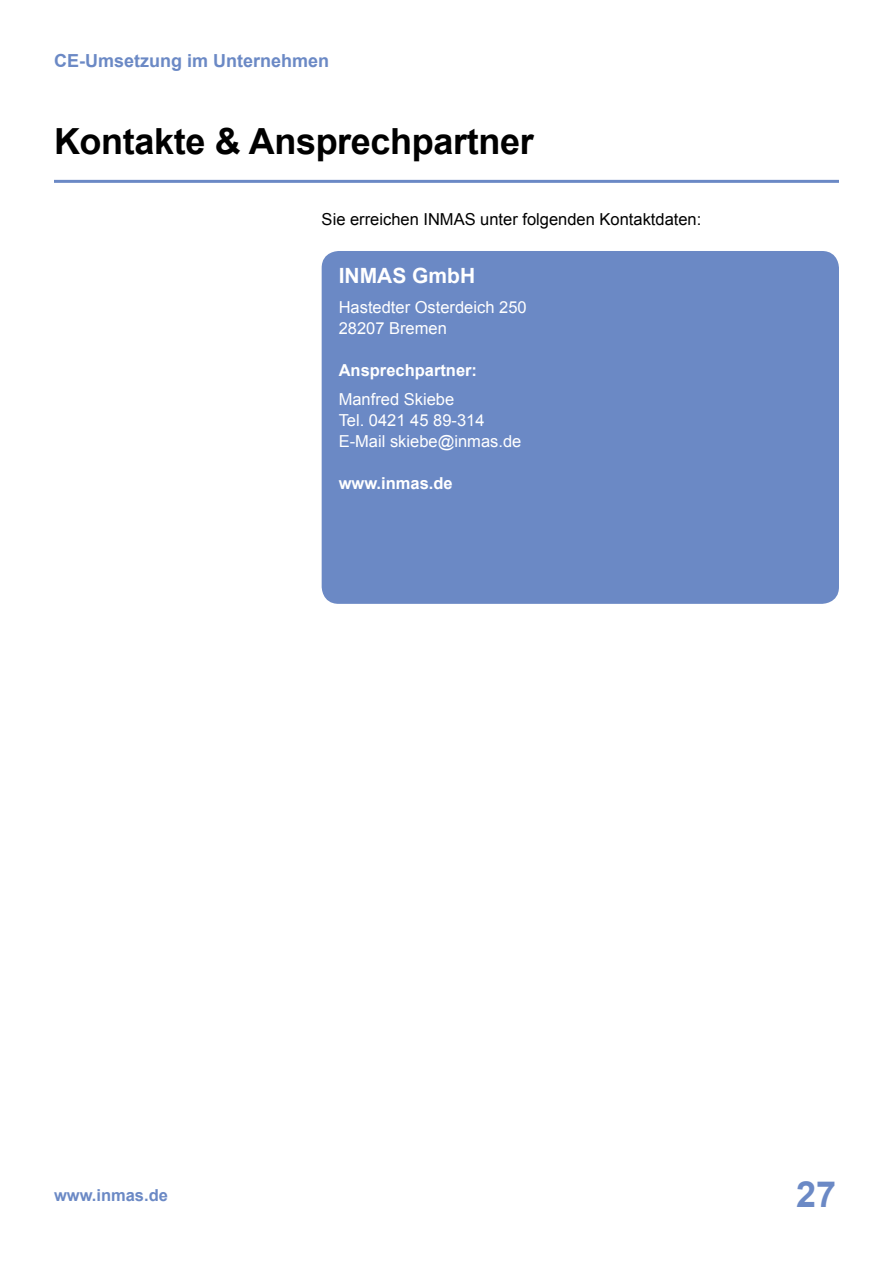
<style>
.page{position:relative;width:893px;height:1263px;background:#fff}
.page>*{position:absolute;margin:0;border:0;box-sizing:border-box;transform-origin:0 0}
.t1{font:700 36px "Arial";letter-spacing:-.01em;color:#000}
.t2{font:700 36px "Arial";color:#6b89c5}
.t3{font:700 21px "Arial";color:#fff}
.t4{font:700 18px "Arial";color:#6b89c5}
.t5{font:16.5px/21px "Arial";color:#fff}
.t6{font:16.5px "Arial";color:#000}
.t7{font:700 16.5px "Arial";color:#fff}
.t8{font:700 16.5px "Arial";color:#6b89c5}
</style>
<div class="page">
<div style="left:322px;top:251px;width:517px;height:353px;background:#6b89c5;border-radius:17px"></div>
<hr style="left:54px;top:180px;width:785px;height:3px;background:#6b89c5">
<p class="t4" style="left:54px;top:49px;width:277px">CE-Umsetzung im Unternehmen</p>
<h1 class="t1" style="left:54px;top:117px;width:481px">Kontakte &amp; Ansprechpartner</h1>
<p class="t6" style="left:322px;top:208px;width:381px">Sie erreichen INMAS unter folgenden Kontaktdaten:</p>
<p class="t3" style="left:339px;top:262px;width:138px">INMAS GmbH</p>
<p class="t5" style="left:339px;top:297px;width:190px">Hastedter Osterdeich 250<br>28207 Bremen</p>
<p class="t7" style="left:339px;top:359px;width:140px">Ansprechpartner:</p>
<p class="t5" style="left:339px;top:389px;width:184px">Manfred Skiebe<br>Tel. 0421 45 89-314<br>E-Mail skiebe@inmas.de</p>
<p class="t7" style="left:339px;top:472px;width:115px">www.inmas.de</p>
<p class="t8" style="left:54px;top:1184px;width:115px">www.inmas.de</p>
<h1 class="t2" style="left:796px;top:1170px;width:42px">27</h1>
</div>
